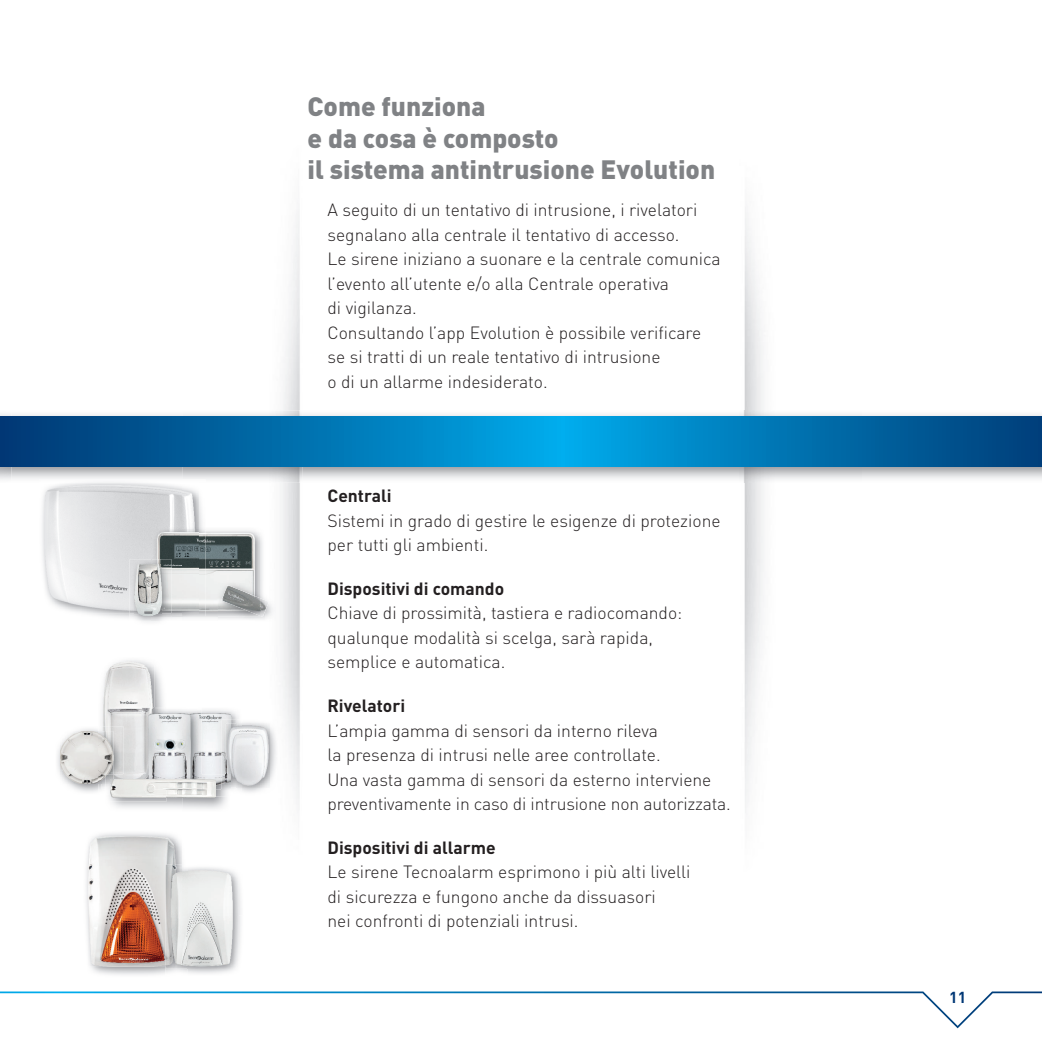
<style>
.page{position:relative;width:1042px;height:1042px;background:#fff}
.page>*{position:absolute;margin:0;border:0;box-sizing:border-box;transform-origin:0 0}
.t1{font:900 26.25px/31.5px "DIN";color:#808285}
.t2{font:300 17.5px/24.5px "DIN";color:#231f20}
.t3{font:700 17.5px "DIN";color:#231f20}
.t4{font:700 15.75px "DIN";color:#013775}
</style>
<div class="page">
<img style="left:744px;top:207px;width:20px;height:606px">
<img style="left:280px;top:211px;width:20px;height:594px">
<svg style="left:0;top:991px;width:1042px;height:37px"></svg>
<img style="left:86px;top:833px;width:96px;height:142px">
<img style="left:88px;top:836px;width:89px;height:130px">
<img style="left:165px;top:864px;width:76px;height:111px">
<svg style="left:182px;top:864px;width:5px;height:3px"></svg>
<img style="left:165px;top:864px;width:12px;height:102px">
<img style="left:166px;top:867px;width:72px;height:101px">
<img style="left:182px;top:867px;width:5px;height:48px">
<img style="left:166px;top:867px;width:11px;height:99px">
<img style="left:197px;top:710px;width:40px;height:64px">
<img style="left:155px;top:668px;width:8px;height:39px">
<img style="left:102px;top:660px;width:53px;height:114px">
<img style="left:57px;top:728px;width:45px;height:64px">
<img style="left:102px;top:726px;width:22px;height:63px">
<img style="left:61px;top:731px;width:52px;height:53px">
<img style="left:237px;top:719px;width:39px;height:73px">
<img style="left:222px;top:719px;width:15px;height:70px">
<img style="left:226px;top:723px;width:43px;height:64px">
<svg style="left:155px;top:707px;width:11px;height:3px"></svg>
<img style="left:142px;top:707px;width:13px;height:67px">
<img style="left:144px;top:710px;width:53px;height:64px">
<img style="left:182px;top:710px;width:1px;height:64px">
<img style="left:112px;top:798px;width:70px;height:10px">
<img style="left:182px;top:796px;width:45px;height:13px">
<img style="left:202px;top:774px;width:25px;height:22px">
<img style="left:109px;top:794px;width:57px;height:7px">
<img style="left:124px;top:774px;width:18px;height:15px">
<svg style="left:222px;top:774px;width:8px;height:21px"></svg>
<img style="left:202px;top:796px;width:14px;height:2px">
<img style="left:202px;top:779px;width:14px;height:10px">
<img style="left:111px;top:789px;width:31px;height:9px">
<svg style="left:106px;top:774px;width:18px;height:20px"></svg>
<svg style="left:142px;top:774px;width:60px;height:24px"></svg>
<img style="left:87px;top:613px;width:43px;height:5px">
<img style="left:182px;top:487px;width:21px;height:40px">
<img style="left:42px;top:483px;width:140px;height:130px">
<img style="left:152px;top:527px;width:30px;height:86px">
<svg style="left:182px;top:527px;width:22px;height:2px"></svg>
<img style="left:152px;top:529px;width:1px;height:30px">
<img style="left:199px;top:529px;width:62px;height:84px">
<svg style="left:172px;top:613px;width:46px;height:5px"></svg>
<img style="left:182px;top:529px;width:17px;height:84px">
<img style="left:130px;top:613px;width:32px;height:9px">
<img style="left:130px;top:559px;width:22px;height:54px">
<img style="left:152px;top:559px;width:20px;height:61px">
<img style="left:135px;top:564px;width:26px;height:49px">
<img style="left:152px;top:564px;width:1px;height:49px">
<svg style="left:135px;top:613px;width:26px;height:4px"></svg>
<img style="left:218px;top:581px;width:43px;height:36px">
<svg style="left:265px;top:600px;width:4px;height:11px"></svg>
<img style="left:261px;top:598px;width:4px;height:19px">
<img style="left:221px;top:585px;width:40px;height:31px">
<img style="left:11px;top:413px;width:1031px;height:67px">
<img style="left:739px;top:410px;width:122px;height:73px">
<img style="left:182px;top:410px;width:121px;height:73px">
<img style="left:39px;top:479px;width:167px;height:4px">
<img style="left:182px;top:480px;width:17px;height:3px">
<img style="left:0;top:414px;width:11px;height:66px">
<svg style="left:0;top:417px;width:1042px;height:49px;background:#0070ae"></svg>
<h1 class="t1" style="left:308px;top:93px;width:409px">Come funziona<br>e da cosa è composto<br>il sistema antintrusione Evolution</h1>
<p class="t2" style="left:327px;top:200px;width:395px">A seguito di un tentativo di intrusione, i rivelatori segnalano alla centrale il tentativo di accesso.<br>Le sirene iniziano a suonare e la centrale comunica l’evento all’utente e/o alla Centrale operativa<br>di vigilanza.<br>Consultando l’app Evolution è possibile verificare se si tratti di un reale tentativo di intrusione<br>o di un allarme indesiderato.</p>
<p class="t3" style="left:327px;top:489px;width:66px">Centrali</p>
<p class="t2" style="left:327px;top:510px;width:395px">Sistemi in grado di gestire le esigenze di protezione per tutti gli ambienti.</p>
<p class="t3" style="left:327px;top:582px;width:178px">Dispositivi di comando</p>
<p class="t2" style="left:327px;top:603px;width:356px">Chiave di prossimità, tastiera e radiocomando: qualunque modalità si scelga, sarà rapida, semplice e automatica.</p>
<p class="t3" style="left:327px;top:699px;width:79px">Rivelatori</p>
<p class="t2" style="left:327px;top:720px;width:405px">L’ampia gamma di sensori da interno rileva<br>la presenza di intrusi nelle aree controllate.<br>Una vasta gamma di sensori da esterno interviene preventivamente in caso di intrusione non autorizzata.</p>
<p class="t3" style="left:327px;top:841px;width:170px">Dispositivi di allarme</p>
<p class="t2" style="left:327px;top:862px;width:365px">Le sirene Tecnoalarm esprimono i più alti livelli di sicurezza e fungono anche da dissuasori<br>nei confronti di potenziali intrusi.</p>
<p class="t4" style="left:949px;top:992px;width:19px">11</p>
</div>
